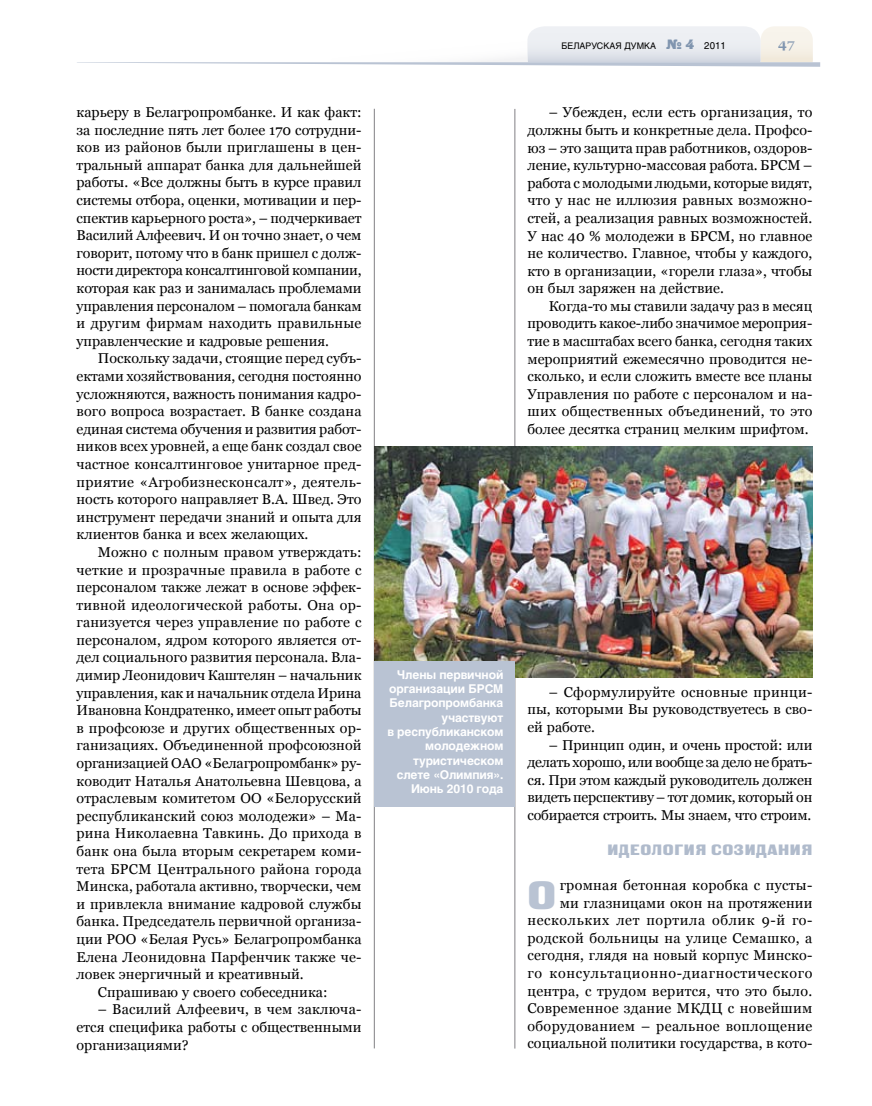
<style>
.page{position:relative;width:872px;height:1106px;background:#fff}
.page>*{position:absolute;margin:0;border:0;box-sizing:border-box;transform-origin:0 0}
.t1{font:39.3px "Black Grotesk C";color:#b9c3d3}
.t2{font:15px "Black Grotesk C";letter-spacing:.045em;color:#b0bbcc}
.t3{font:14.25px/17.5px "Georgia";letter-spacing:.005em;color:#000;text-align:justify}
.t4{font:700 13.5px "Georgia";color:#8095af}
.t5{font:700 12px/14.4px "Helios";letter-spacing:-.01em;color:#fff;text-align:right}
.t6{font:9px "Helios";color:#000}
.s1{font-family:"Black Grotesk C";font-size:13.5px;color:#8095af}
.s2{font-size:9.75px}
</style>
<div class="page">
<hr style="left:374px;top:109px;width:1px;height:939px;background:#818084">
<hr style="left:514px;top:109px;width:1px;height:939px;background:#818084">
<svg style="left:77px;top:26px;width:743px;height:41px"></svg>
<img style="left:374px;top:446px;width:438px;height:231px">
<div style="left:374px;top:660px;width:140px;height:146px;background:#b9c3d3"></div>
<p class="t3" style="left:77px;top:103px;width:286px">карьеру в Белагропромбанке. И как факт: за последние пять лет более 170 сотрудни&shy;ков из районов были приглашены в цен&shy;тральный аппарат банка для дальнейшей работы. «Все должны быть в курсе правил системы отбора, оценки, мотивации и пер&shy;спектив карьерного роста», – подчеркивает Василий Алфеевич. И он точно знает, о чем говорит, потому что в банк пришел с долж&shy;ности директора консалтинговой компании, которая как раз и занималась проблемами управления персоналом – помогала банкам и другим фирмам находить правильные управленческие и кадровые решения.</p>
<p class="t3" style="left:77px;top:350px;width:286px;text-indent:21px">Поскольку задачи, стоящие перед субъ&shy;ектами хозяйствования, сегодня постоянно усложняются, важность понимания кадро&shy;вого вопроса возрастает. В банке создана единая система обучения и развития работ&shy;ников всех уровней, а еще банк создал свое частное консалтинговое унитарное пред&shy;приятие «Агробизнесконсалт», деятель&shy;ность которого направляет В.А. Швед. Это инструмент передачи знаний и опыта для клиентов банка и всех желающих.</p>
<p class="t3" style="left:98px;top:543px;width:265px">Можно с полным правом утверждать:</p>
<p class="t3" style="left:77px;top:561px;width:286px">четкие и прозрачные правила в работе с</p>
<p class="t3" style="left:77px;top:578px;width:286px">персоналом также лежат в основе эффек-</p>
<p class="t3" style="left:77px;top:596px;width:286px">тивной идеологической работы. Она ор-</p>
<p class="t3" style="left:77px;top:613px;width:286px">ганизуется через управление по работе с</p>
<p class="t3" style="left:77px;top:631px;width:286px">персоналом, ядром которого является от-</p>
<p class="t3" style="left:77px;top:648px;width:286px">дел социального развития персонала. Вла-</p>
<p class="t3" style="left:77px;top:666px;width:286px">димир Леонидович Каштелян – начальник</p>
<p class="t3" style="left:77px;top:684px;width:286px">управления, как и начальник отдела Ирина</p>
<p class="t3" style="left:77px;top:701px;width:286px">Ивановна Кондратенко, имеет опыт работы</p>
<p class="t3" style="left:77px;top:719px;width:286px">в профсоюзе и других общественных ор-</p>
<p class="t3" style="left:77px;top:736px;width:286px">ганизациях. Объединенной профсоюзной</p>
<p class="t3" style="left:77px;top:754px;width:286px">организацией ОАО «Белагропромбанк» ру-</p>
<p class="t3" style="left:77px;top:772px;width:286px">ководит Наталья Анатольевна Шевцова, а</p>
<p class="t3" style="left:77px;top:789px;width:286px">отраслевым комитетом ОО «Белорусский</p>
<p class="t3" style="left:77px;top:807px;width:286px">республиканский союз молодежи» – Ма-</p>
<p class="t3" style="left:77px;top:824px;width:286px">рина Николаевна Тавкинь. До прихода в</p>
<p class="t3" style="left:77px;top:842px;width:286px">банк она была вторым секретарем коми-</p>
<p class="t3" style="left:77px;top:859px;width:286px">тета БРСМ Центрального района города</p>
<p class="t3" style="left:77px;top:877px;width:286px">Минска, работала активно, творчески, чем</p>
<p class="t3" style="left:77px;top:895px;width:286px">и привлекла внимание кадровой службы</p>
<p class="t3" style="left:77px;top:912px;width:286px">банка. Председатель первичной организа-</p>
<p class="t3" style="left:77px;top:930px;width:286px">ции РОО «Белая Русь» Белагропромбанка</p>
<p class="t3" style="left:77px;top:947px;width:286px">Елена Леонидовна Парфенчик также че-</p>
<p class="t3" style="left:77px;top:965px;width:229px">ловек энергичный и креативный.</p>
<p class="t3" style="left:98px;top:983px;width:231px">Спрашиваю у своего собеседника:</p>
<p class="t3" style="left:77px;top:1000px;width:286px;text-indent:21px">– Василий Алфеевич, в чем заключа&shy;ется специфика работы с общественными организациями?</p>
<p class="t6" style="left:561px;top:40px;width:166px">БЕЛАРУСКАЯ ДУМКА <span class="s1">№ 4</span> <span class="s2">2011</span></p>
<p class="t4" style="left:778px;top:36px;width:18px">47</p>
<p class="t3" style="left:527px;top:104px;width:286px;text-indent:21px">– Убежден, если есть организация, то должны быть и конкретные дела. Профсо&shy;юз – это защита прав работников, оздоров&shy;ление, культурно-массовая работа. БРСМ – работа с молодыми людьми, которые видят, что у нас не иллюзия равных возможно&shy;стей, а реализация равных возможностей.<br>У нас 40 % молодежи в БРСМ, но главное не количество. Главное, чтобы у каждого, кто в организации, «горели глаза», чтобы он был заряжен на действие.</p>
<p class="t3" style="left:527px;top:297px;width:286px;text-indent:21px">Когда-то мы ставили задачу раз в месяц проводить какое-либо значимое мероприя&shy;тие в масштабах всего банка, сегодня таких мероприятий ежемесячно проводится не&shy;сколько, и если сложить вместе все планы Управления по работе с персоналом и на&shy;ших общественных объединений, то это более десятка страниц мелким шрифтом.</p>
<p class="t5" style="left:387px;top:667px;width:117px">Члены первичной организации БРСМ<br>Белагропромбанка участвуют<br>в республиканском молодежном туристическом слете «Олимпия».<br>Июнь 2010 года</p>
<p class="t3" style="left:527px;top:683px;width:286px;text-indent:21px">– Сформулируйте основные принци&shy;пы, которыми Вы руководствуетесь в сво&shy;ей работе.</p>
<p class="t3" style="left:527px;top:736px;width:286px;text-indent:21px">– Принцип один, и очень простой: или делать хорошо, или вообще за дело не брать&shy;ся. При этом каждый руководитель должен видеть перспективу – тот домик, который он собирается строить. Мы знаем, что строим.</p>
<p class="t2" style="left:607px;top:840px;width:207px">Идеология созидания</p>
<h1 class="t1" style="left:527px;top:872px;width:27px">О</h1>
<p class="t3" style="left:527px;top:876px;width:286px;text-align:right">громная бетонная коробка с пусты-<br>ми глазницами окон на протяжении нескольких лет портила облик 9-й го&shy;родской больницы на улице Семашко, а сегодня, глядя на новый корпус Минско&shy;го консультационно-диагностического центра, с трудом верится, что это было.<br>Современное здание МКДЦ с новейшим оборудованием – реальное воплощение социальной политики государства, в кото-</p>
</div>
